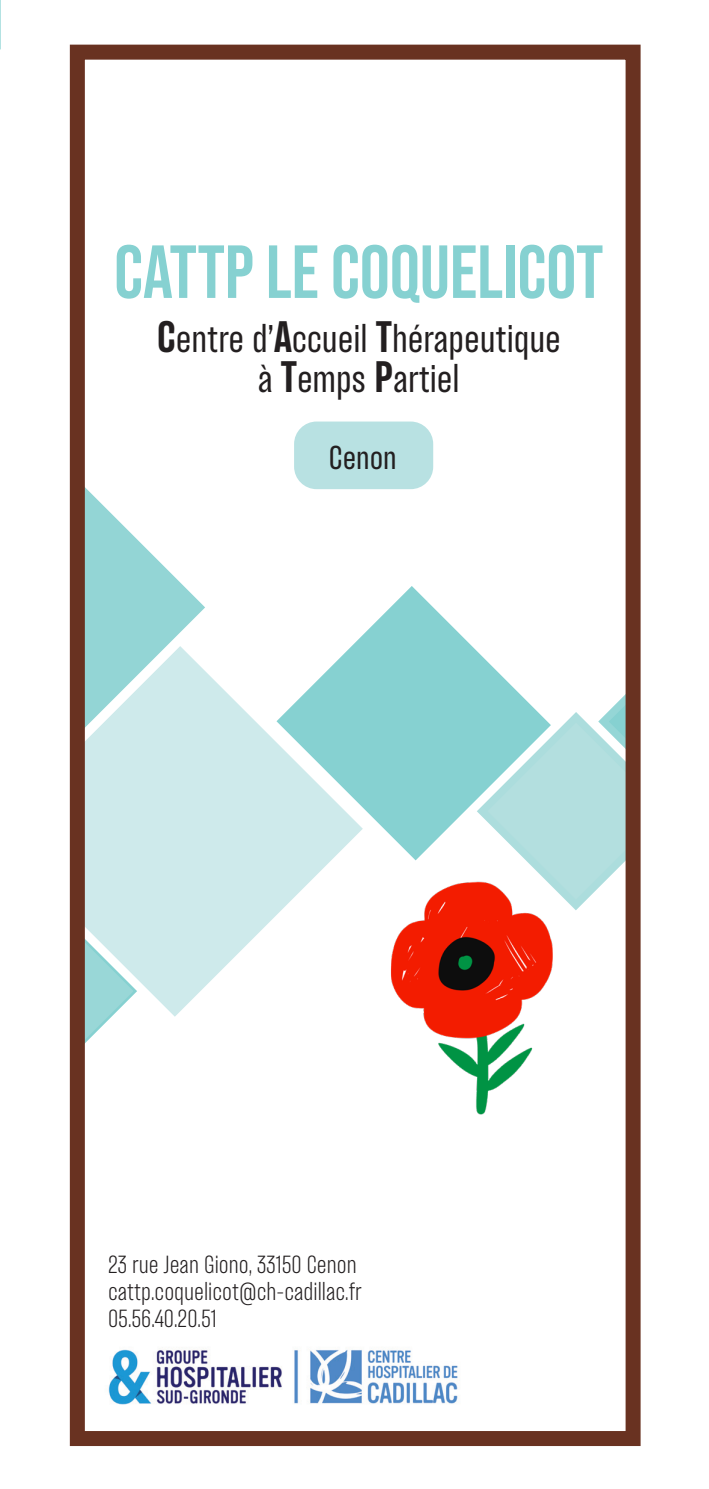
<style>
.page{position:relative;width:709px;height:1489px;background:#fff}
.page>*{position:absolute;margin:0;border:0;box-sizing:border-box;transform-origin:0 0}
.t1{font:75px "Bebas Neue";color:#86d1d1}
.t2{font:35px/40px "TT Backwards Sans Trial";color:#231f20;text-align:center}
.t3{font:30px "TT Backwards Sans Trial";color:#231f20}
.t4{font:300 22.5px "TT Backwards Sans Trial";color:#231f20}
.s1{font-weight:700;font-size:40px}
</style>
<div class="page">
<svg style="left:530px;top:706px;width:94px;height:204px"></svg>
<svg style="left:86px;top:488px;width:119px;height:152px"></svg>
<svg style="left:86px;top:640px;width:240px;height:377px"></svg>
<svg style="left:86px;top:899px;width:53px;height:143px"></svg>
<svg style="left:271px;top:586px;width:285px;height:279px"></svg>
<div style="left:70px;top:45px;width:570px;height:1400px;border:15px solid #693221"></div>
<img style="left:391px;top:871px;width:171px;height:244px">
<hr style="left:0;top:0;width:1px;height:49px;background:#86d1d1">
<img style="left:108px;top:1349px;width:350px;height:56px">
<div style="left:295px;top:423px;width:137px;height:65px;background:#b8e1e2;border-radius:21px"></div>
<div style="left:294px;top:421px;width:139px;height:68px;border:2px solid #b8e1e2;border-radius:21px"></div>
<p class="t1" style="left:114px;top:229px;width:490px">CATTP LE COQUELICOT</p>
<p class="t2" style="left:157px;top:319px;width:406px"><span class="s1">C</span>entre d’<span class="s1">A</span>ccueil <span class="s1">T</span>hérapeutique à <span class="s1">T</span>emps <span class="s1">P</span>artiel</p>
<p class="t3" style="left:329px;top:438px;width:69px">Cenon</p>
<p class="t4" style="left:108px;top:1250px;width:250px">23 rue Jean Giono, 33150 Cenon</p>
<p class="t4" style="left:108px;top:1277px;width:255px">cattp.coquelicot@ch-cadillac.fr</p>
<p class="t4" style="left:108px;top:1304px;width:110px">05.56.40.20.51</p>
</div>
